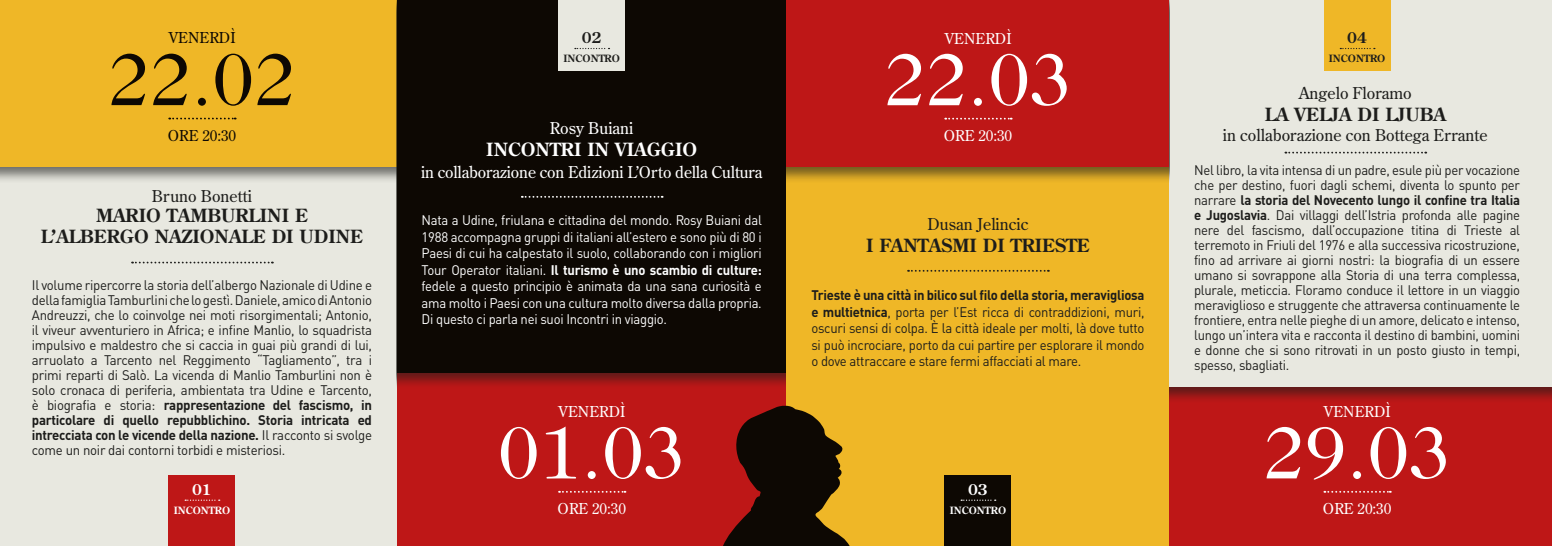
<style>
.page{position:relative;width:1552px;height:546px;background:#fff}
.page>*{position:absolute;margin:0;border:0;box-sizing:border-box;transform-origin:0 0}
.t1{font:75px "Caslon 224 Std";color:#fff}
.t2{font:75px "Caslon 224 Std";color:#0d0803}
.t3{font:700 18.12px/20.8px "Century Old Style Std";color:#1d1d1b;text-align:center}
.t4{font:700 18.12px "Century Old Style Std";color:#fff}
.t5{font:16.25px "Century Old Style Std";color:#1d1d1b}
.t6{font:16.25px "Century Old Style Std";letter-spacing:-.01em;color:#fff}
.t7{font:15px "Century Old Style Std";color:#fff}
.t8{font:15px "Century Old Style Std";color:#0d0803}
.t9{font:700 15px "Century Old Style Std";color:#fff}
.t10{font:700 15px "Century Old Style Std";color:#1d1d1b}
.t11{font:13.75px/15px "DINOT";letter-spacing:-.02em;color:#1d1d1b;text-align:justify;scale:.95 1}
.t12{font:13.75px/15px "DINOT";letter-spacing:-.02em;color:#1d1d1b;text-align:justify;scale:.96 1}
.t13{font:13.75px/16.5px "DINOT";letter-spacing:-.02em;color:#fff;text-align:justify;scale:.95 1}
.t14{font:700 10px "Century Old Style Std";color:#fff}
.t15{font:700 10px "Century Old Style Std";color:#1d1d1b}
.s1{font-weight:700}
</style>
<div class="page">
<div style="left:397px;top:0;width:390px;height:546px;background:#be1717"></div>
<div style="left:1169px;top:0;width:383px;height:546px;background:#be1717"></div>
<div style="left:0;top:0;width:397px;height:546px;background:#e8e8e0"></div>
<div style="left:0;top:0;width:397px;height:183px;background:#1d1d1b;opacity:.6"></div>
<div style="left:0;top:0;width:397px;height:167px;background:#efb727"></div>
<svg style="left:132px;top:261px;width:141px;height:2px"></svg>
<svg style="left:169px;top:118px;width:67px;height:1px"></svg>
<div style="left:169px;top:475px;width:66px;height:71px;background:#be1717"></div>
<svg style="left:185px;top:499px;width:35px;height:2px"></svg>
<div style="left:397px;top:0;width:390px;height:389px;background:#1d1d1b;opacity:.6"></div>
<div style="left:397px;top:0;width:390px;height:372px;background:#0d0803"></div>
<div style="left:1169px;top:0;width:383px;height:403px;background:#1d1d1b;opacity:.6"></div>
<div style="left:1169px;top:0;width:383px;height:386px;background:#e8e8e0"></div>
<svg style="left:559px;top:491px;width:66px;height:1px"></svg>
<svg style="left:1324px;top:491px;width:67px;height:1px"></svg>
<div style="left:558px;top:0;width:67px;height:71px;background:#e8e8e0"></div>
<svg style="left:575px;top:48px;width:35px;height:1px"></svg>
<div style="left:1324px;top:0;width:66px;height:71px;background:#efb727"></div>
<svg style="left:1340px;top:48px;width:35px;height:1px"></svg>
<svg style="left:522px;top:196px;width:141px;height:2px"></svg>
<div style="left:787px;top:0;width:382px;height:546px;background:#efb727"></div>
<div style="left:945px;top:475px;width:66px;height:71px;background:#0d0803"></div>
<svg style="left:961px;top:499px;width:35px;height:2px"></svg>
<svg style="left:908px;top:270px;width:141px;height:2px"></svg>
<div style="left:787px;top:0;width:382px;height:183px;background:#1d1d1b;opacity:.6"></div>
<div style="left:787px;top:0;width:382px;height:167px;background:#be1717"></div>
<svg style="left:945px;top:118px;width:67px;height:2px"></svg>
<svg style="left:1285px;top:152px;width:141px;height:1px"></svg>
<svg style="left:723px;top:405px;width:127px;height:141px"></svg>
<p class="t8" style="left:168px;top:28px;width:69px">VENERDÌ</p>
<h1 class="t2" style="left:108px;top:36px;width:189px">22.02</h1>
<p class="t8" style="left:168px;top:126px;width:70px">ORE 20:30</p>
<p class="t5" style="left:152px;top:185px;width:102px">Bruno Bonetti</p>
<h2 class="t3" style="left:41px;top:205px;width:324px">MARIO TAMBURLINI E<br>L’ALBERGO NAZIONALE DI UDINE</h2>
<p class="t12" style="left:32px;top:277px;width:356px">Il volume ripercorre la storia dell’albergo Nazionale di Udine e della famiglia Tamburlini che lo gestì. Daniele, amico di Antonio Andreuzzi, che lo coinvolge nei moti risorgimentali; Antonio, il viveur avventuriero in Africa; e infine Manlio, lo squadrista impulsivo e maldestro che si caccia in guai più grandi di lui, arruolato a Tarcento nel Reggimento “Tagliamento”, tra i primi reparti di Salò. La vicenda di Manlio Tamburlini non è solo cronaca di periferia, ambientata tra Udine e Tarcento, è biografia e storia: <span class="s1">rappresentazione del fascismo, in particolare di quello repubblichino. Storia intricata ed intrecciata con le vicende della nazione.</span> Il racconto si svolge come un noir dai contorni torbidi e misteriosi.</p>
<p class="t9" style="left:192px;top:479px;width:21px">01</p>
<p class="t14" style="left:174px;top:503px;width:58px">INCONTRO</p>
<p class="t10" style="left:582px;top:28px;width:21px">02</p>
<p class="t15" style="left:563px;top:52px;width:58px">INCONTRO</p>
<p class="t6" style="left:550px;top:117px;width:85px">Rosy Buiani</p>
<h2 class="t4" style="left:486px;top:137px;width:212px">INCONTRI IN VIAGGIO</h2>
<p class="t6" style="left:421px;top:162px;width:343px">in collaborazione con Edizioni L’Orto della Cultura</p>
<p class="t13" style="left:422px;top:211px;width:360px">Nata a Udine, friulana e cittadina del mondo. Rosy Buiani dal 1988 accompagna gruppi di italiani all’estero e sono più di 80 i Paesi di cui ha calpestato il suolo, collaborando con i migliori Tour Operator italiani. <span class="s1">Il turismo è uno scambio di culture: </span>fedele a questo principio è animata da una sana curiosità e ama molto i Paesi con una cultura molto diversa dalla propria.<br>Di questo ci parla nei suoi Incontri in viaggio.</p>
<p class="t7" style="left:558px;top:401px;width:69px">VENERDÌ</p>
<h1 class="t1" style="left:498px;top:409px;width:189px">01.03</h1>
<p class="t7" style="left:558px;top:499px;width:70px">ORE 20:30</p>
<p class="t7" style="left:944px;top:28px;width:69px">VENERDÌ</p>
<h1 class="t1" style="left:884px;top:36px;width:189px">22.03</h1>
<p class="t7" style="left:944px;top:126px;width:70px">ORE 20:30</p>
<p class="t5" style="left:927px;top:214px;width:103px">Dusan Jelincic</p>
<h2 class="t3" style="left:866px;top:235px;width:225px">I FANTASMI DI TRIESTE</h2>
<p class="t11" style="left:811px;top:286px;width:352px;line-height:16.5px"><span class="s1">Trieste è una città in bilico sul filo della storia, meravigliosa e multietnica</span>, porta per l’Est ricca di contraddizioni, muri, oscuri sensi di colpa. È la città ideale per molti, là dove tutto si può incrociare, porto da cui partire per esplorare il mondo o dove attraccare e stare fermi affacciati al mare.</p>
<p class="t9" style="left:968px;top:479px;width:21px">03</p>
<p class="t14" style="left:950px;top:503px;width:58px">INCONTRO</p>
<p class="t10" style="left:1347px;top:28px;width:21px">04</p>
<p class="t15" style="left:1329px;top:52px;width:58px">INCONTRO</p>
<p class="t5" style="left:1299px;top:83px;width:114px">Angelo Floramo</p>
<h2 class="t3" style="left:1265px;top:104px;width:183px">LA VELJA DI LJUBA</h2>
<p class="t5" style="left:1223px;top:125px;width:266px">in collaborazione con Bottega Errante</p>
<p class="t11" style="left:1194px;top:162px;width:345px">Nel libro, la vita intensa di un padre, esule più per vocazione che per destino, fuori dagli schemi, diventa lo spunto per narrare <span class="s1">la storia del Novecento lungo il confine tra Italia e Jugoslavia</span>. Dai villaggi dell’Istria profonda alle pagine nere del fascismo, dall’occupazione titina di Trieste al terremoto in Friuli del 1976 e alla successiva ricostruzione, fino ad arrivare ai giorni nostri: la biografia di un essere umano si sovrappone alla Storia di una terra complessa, plurale, meticcia. Floramo conduce il lettore in un viaggio meraviglioso e struggente che attraversa continuamente le frontiere, entra nelle pieghe di un amore, delicato e intenso, lungo un’intera vita e racconta il destino di bambini, uomini e donne che si sono ritrovati in un posto giusto in tempi, spesso, sbagliati.</p>
<p class="t7" style="left:1324px;top:401px;width:69px">VENERDÌ</p>
<h1 class="t1" style="left:1263px;top:409px;width:189px">29.03</h1>
<p class="t7" style="left:1323px;top:499px;width:70px">ORE 20:30</p>
</div>
